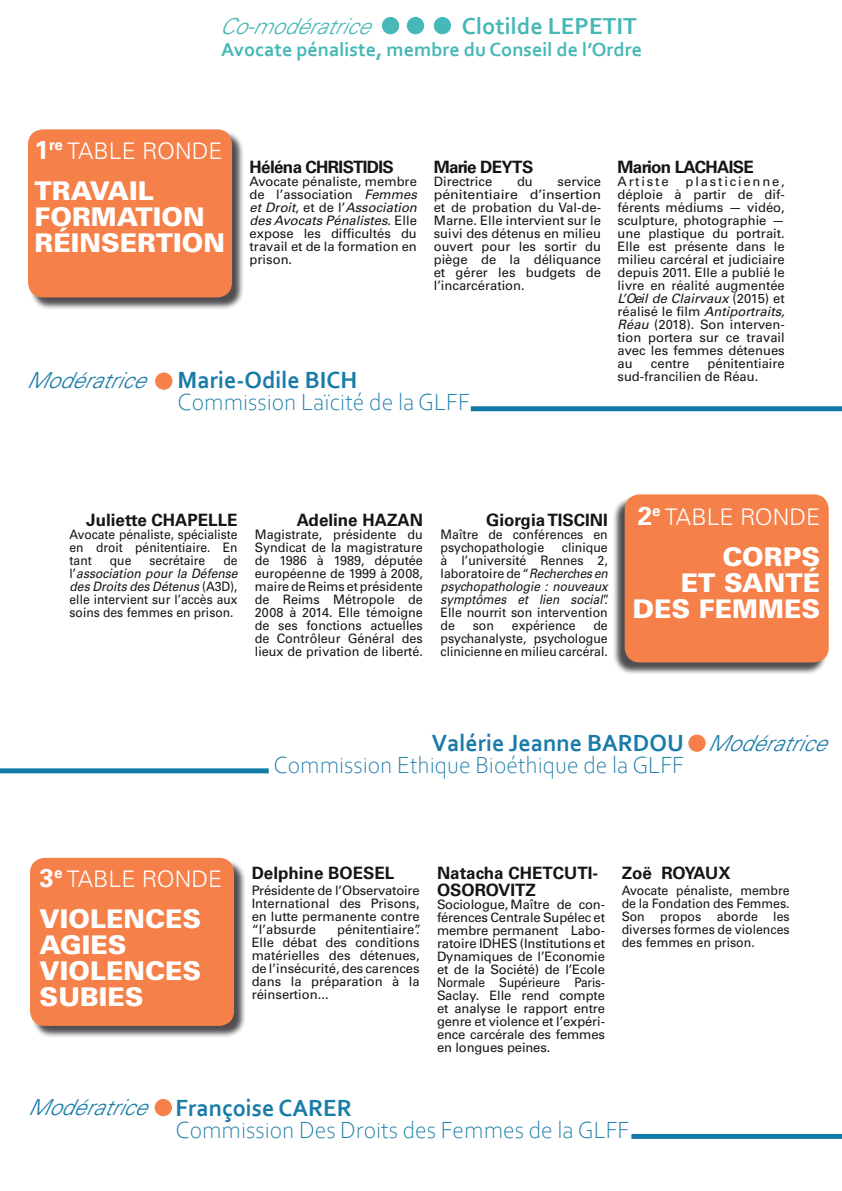
<style>
.page{position:relative;width:842px;height:1191px;background:#fff}
.page>*{position:absolute;margin:0;border:0;box-sizing:border-box;transform-origin:0 0}
.t1{font:900 25.8px/26px "Univers";color:#fff}
.t2{font:300 24.5px "Corbel";color:#197ba8}
.t3{font:700 24.5px "Corbel";color:#197ba8}
.t4{font:700 24.2px "Corbel";color:#45b8b6}
.t5{font:300 22.8px "Univers";color:#fff}
.t6{font:italic 300 22px "Univers";color:#197ba8}
.t7{font:italic 300 22px "Univers";color:#45b8b6}
.t8{font:700 19.9px "Corbel";color:#45b8b6}
.t9{font:700 17px/17px "Univers";color:#171419}
.t10{font:700 17px "Univers";letter-spacing:-.04em;color:#171419}
.t11{font:13px/13px "Univers";color:#171419;text-align:justify}
.t12{font:13px/13px "Univers";color:#171419;text-align:justify;scale:.95 1}
.t13{font:13px/13px "Univers";color:#171419;text-align:justify;scale:.93 1}
.t14{font:13px "Univers";letter-spacing:.14em;color:#171419}
.s1{font-weight:700;font-size:25.8px}
.s2{font-style:italic}
</style>
<div class="page">
<div style="left:612px;top:496px;width:215px;height:179px;background:#171419;opacity:.75"></div>
<div style="left:625px;top:494px;width:204px;height:168px;background:#f58049;border-radius:15px"></div>
<div style="left:0;top:768px;width:269px;height:5px;background:#147ba8"></div>
<div style="left:688px;top:734px;width:18px;height:18px;background:#f58049;border-radius:50%"></div>
<div style="left:631px;top:1134px;width:211px;height:5px;background:#147ba8"></div>
<div style="left:32px;top:859px;width:214px;height:179px;background:#171419;opacity:.75"></div>
<div style="left:30px;top:858px;width:204px;height:168px;background:#f58049;border-radius:15px"></div>
<div style="left:155px;top:1099px;width:17px;height:17px;background:#f58049;border-radius:50%"></div>
<div style="left:30px;top:131px;width:214px;height:179px;background:#171419;opacity:.75"></div>
<div style="left:28px;top:129px;width:204px;height:168px;background:#f58049;border-radius:15px"></div>
<div style="left:471px;top:406px;width:371px;height:5px;background:#147ba8"></div>
<div style="left:155px;top:372px;width:17px;height:18px;background:#f58049;border-radius:50%"></div>
<div style="left:382px;top:18px;width:17px;height:16px;background:#45b8b7;border-radius:50%"></div>
<div style="left:382px;top:17px;width:17px;height:17px;border:1px solid #45b8b7;border-radius:50%"></div>
<div style="left:434px;top:18px;width:17px;height:16px;background:#45b8b7;border-radius:50%"></div>
<div style="left:434px;top:17px;width:17px;height:17px;border:1px solid #45b8b7;border-radius:50%"></div>
<div style="left:407px;top:18px;width:17px;height:16px;background:#45b8b7;border-radius:50%"></div>
<div style="left:407px;top:17px;width:17px;height:17px;border:1px solid #45b8b7;border-radius:50%"></div>
<p class="t7" style="left:219px;top:12px;width:159px">Co-modératrice</p>
<p class="t4" style="left:462px;top:11px;width:177px">Clotilde LEPETIT</p>
<p class="t8" style="left:221px;top:37px;width:422px">Avocate pénaliste, membre du Conseil de l’Ordre</p>
<p class="t5" style="left:35px;top:137px;width:189px"><span class="s1">1</span><sup>re</sup> TABLE RONDE</p>
<p class="t1" style="left:35px;top:177px;width:121px">TRAVAIL</p>
<p class="t1" style="left:35px;top:203px;width:172px">FORMATION</p>
<p class="t1" style="left:35px;top:229px;width:192px">RÉINSERTION</p>
<p class="t10" style="left:250px;top:157px;width:146px">Héléna CHRISTIDIS</p>
<p class="t11" style="left:250px;top:175px;width:169px">Avocate pénaliste, membre de l’association <span class="s2">Femmes et Droit</span>, et de l’<span class="s2">Association des Avocats Pénalistes</span>. Elle expose les difficultés du travail et de la formation en prison.</p>
<p class="t10" style="left:434px;top:157px;width:101px">Marie DEYTS</p>
<p class="t11" style="left:434px;top:175px;width:60px">Directrice</p>
<p class="t11" style="left:517px;top:175px;width:17px">du</p>
<p class="t11" style="left:434px;top:175px;width:169px;text-indent:124px">service pénitentiaire d’insertion et de probation du Val-de-Marne. Elle intervient sur le suivi des détenus en milieu ouvert pour les sortir du piège de la déliquance et gérer les budgets de l’incarcération.</p>
<p class="t6" style="left:26px;top:367px;width:127px">Modératrice</p>
<p class="t3" style="left:178px;top:365px;width:181px">Marie-Odile BICH</p>
<p class="t2" style="left:178px;top:386px;width:294px">Commission Laïcité de la GLFF</p>
<p class="t10" style="left:617px;top:157px;width:138px">Marion LACHAISE</p>
<p class="t14" style="left:617px;top:174px;width:53px">Artiste</p>
<p class="t11" style="left:617px;top:175px;width:169px;text-indent:68px">plasticienne, déploie à partir de dif&shy;férents médiums — vidéo, sculpture, photographie — une plastique du portrait.<br>Elle est présente dans le milieu carcéral et judiciaire depuis 2011. Elle a publié le livre en réalité augmentée <span class="s2">L’Oeil de Clairvaux</span> (2015) et réalisé le film <span class="s2">Antiportraits, Réau</span> (2018). Son interven&shy;tion portera sur ce travail avec les femmes détenues au</p>
<p class="t11" style="left:617px;top:357px;width:169px;text-indent:90px">pénitentiaire sud-francilien de Réau.</p>
<p class="t11" style="left:651px;top:357px;width:40px">centre</p>
<p class="t9" style="left:86px;top:511px;width:153px">Juliette CHAPELLE</p>
<p class="t13" style="left:70px;top:528px;width:182px">Avocate pénaliste, spécialiste en droit pénitentiaire. En tant</p>
<p class="t13" style="left:110px;top:554px;width:25px">que</p>
<p class="t13" style="left:150px;top:554px;width:61px">secrétaire</p>
<p class="t13" style="left:70px;top:554px;width:182px;text-indent:154px">de l’<span class="s2">association pour la Défense des Droits des Détenus</span> (A3D), elle intervient sur l’accès aux soins des femmes en prison.</p>
<p class="t9" style="left:297px;top:511px;width:128px">Adeline HAZAN</p>
<p class="t11" style="left:255px;top:528px;width:170px">Magistrate, présidente du Syndicat de la magistrature de 1986 à 1989, députée européenne de 1999 à 2008, maire de Reims et présidente de Reims Métropole de 2008 à 2014. Elle témoigne de ses fonctions actuelles de Contrôleur Général des lieux de privation de liberté.</p>
<p class="t9" style="left:486px;top:511px;width:123px">Giorgia TISCINI</p>
<p class="t12" style="left:441px;top:528px;width:178px">Maître de conférences en psychopathologie</p>
<p class="t12" style="left:441px;top:541px;width:179px;text-indent:121px">clinique à l’université Rennes 2, laboratoire de “<span class="s2">Recherches en psychopathologie : nouveaux symptômes et lien social</span>”.<br>Elle nourrit son intervention de</p>
<p class="t12" style="left:473px;top:619px;width:24px">son</p>
<p class="t12" style="left:512px;top:619px;width:69px">expérience</p>
<p class="t12" style="left:441px;top:619px;width:178px;text-indent:153px">de psychanalyste, psychologue clinicienne en milieu carcéral.</p>
<p class="t5" style="left:638px;top:502px;width:184px"><span class="s1">2</span><sup>e</sup> TABLE RONDE</p>
<p class="t1" style="left:723px;top:543px;width:99px">CORPS</p>
<p class="t1" style="left:681px;top:569px;width:141px">ET SANTÉ</p>
<p class="t1" style="left:632px;top:595px;width:189px">DES FEMMES</p>
<p class="t3" style="left:432px;top:728px;width:254px">Valérie Jeanne BARDOU</p>
<p class="t6" style="left:707px;top:730px;width:127px">Modératrice</p>
<p class="t2" style="left:274px;top:749px;width:412px">Commission Ethique Bioéthique de la GLFF</p>
<p class="t5" style="left:40px;top:865px;width:184px"><span class="s1">3</span><sup>e</sup> TABLE RONDE</p>
<p class="t1" style="left:40px;top:905px;width:163px">VIOLENCES<br>AGIES</p>
<p class="t1" style="left:40px;top:957px;width:163px">VIOLENCES<br>SUBIES</p>
<p class="t9" style="left:252px;top:864px;width:144px">Delphine BOESEL</p>
<p class="t11" style="left:252px;top:883px;width:170px">Présidente de l’Observatoire International des Prisons, en lutte permanente contre “l’absurde</p>
<p class="t11" style="left:252px;top:922px;width:171px;text-align:left;text-indent:85px">pénitentiaire”.<br>Elle débat des conditions matérielles des détenues, de l’insécurité, des carences dans la préparation à la réinsertion...</p>
<p class="t9" style="left:437px;top:864px;width:163px">Natacha CHETCUTI-<br>OSOROVITZ</p>
<p class="t11" style="left:437px;top:897px;width:170px">Sociologue, Maître de con&shy;férences Centrale Supélec et membre permanent Labo&shy;ratoire IDHES (Institutions et Dynamiques de l’Economie et de la Société) de l’Ecole Normale Supérieure Paris-Saclay. Elle rend compte et analyse le rapport entre genre et violence et l’expéri&shy;ence carcérale des femmes en longues peines.</p>
<p class="t9" style="left:622px;top:864px;width:110px">Zoë ROYAUX</p>
<p class="t12" style="left:622px;top:883px;width:178px">Avocate pénaliste, membre de la Fondation des Femmes.<br>Son propos aborde les diverses formes de violences des femmes en prison.</p>
<p class="t6" style="left:28px;top:1094px;width:127px">Modératrice</p>
<p class="t3" style="left:175px;top:1092px;width:178px">Françoise CARER</p>
<p class="t2" style="left:175px;top:1113px;width:455px">Commission Des Droits des Femmes de la GLFF</p>
</div>
